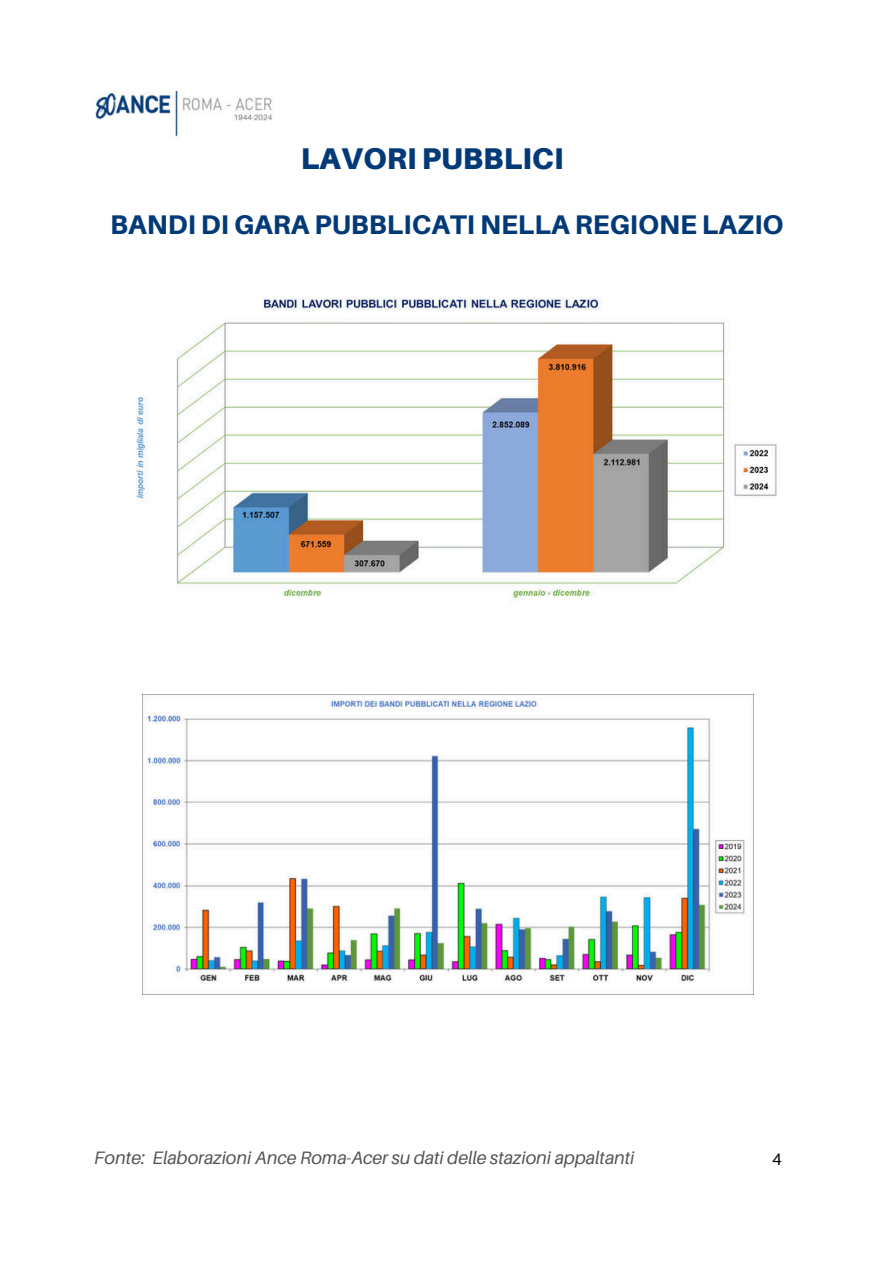
<style>
.page{position:relative;width:894px;height:1264px;background:#fff}
.page>*{position:absolute;margin:0;border:0;box-sizing:border-box;transform-origin:0 0}
.t1{font:900 30px "Aileron";color:#023a78}
.t2{font:800 27px "Aileron";color:#023a78}
.t3{font:italic 18px "Aileron";color:#545454}
.t4{font:16.5px "Aileron";color:#000}
</style>
<div class="page">
<img style="left:92px;top:91px;width:180px;height:46px">
<img style="left:135px;top:297px;width:642px;height:303px">
<img style="left:142px;top:694px;width:611px;height:300px">
<h1 class="t1" style="left:301px;top:141px;width:264px">LAVORI PUBBLICI</h1>
<h2 class="t2" style="left:110px;top:209px;width:674px">BANDI DI GARA PUBBLICATI NELLA REGIONE LAZIO</h2>
<p class="t3" style="left:94px;top:1147px;width:541px">Fonte: Elaborazioni Ance Roma-Acer su dati delle stazioni appaltanti</p>
<p class="t4" style="left:772px;top:1150px;width:11px">4</p>
</div>
